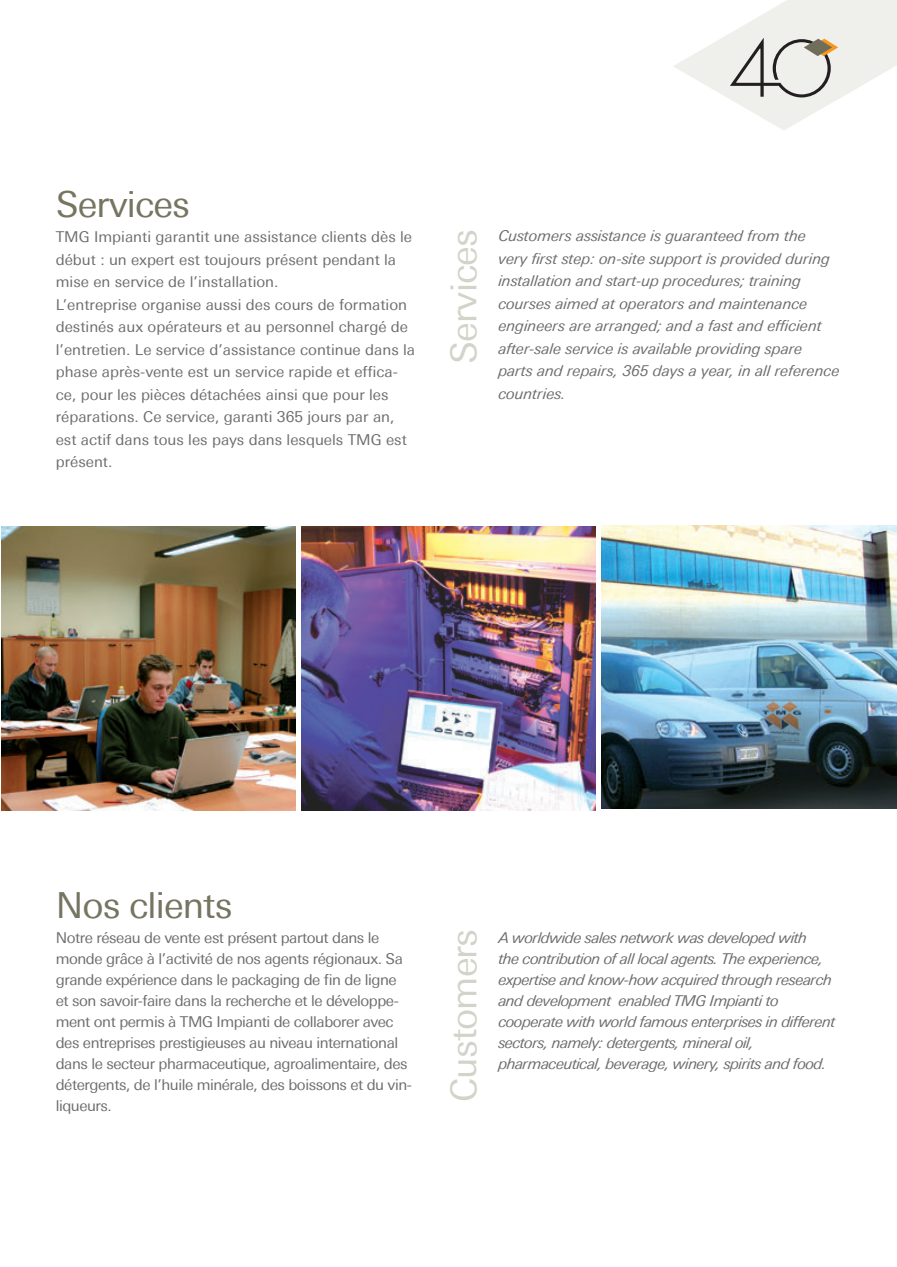
<style>
.page{position:relative;width:897px;height:1267px;background:#fff}
.page>*{position:absolute;margin:0;border:0;box-sizing:border-box;transform-origin:0 0}
.t1{font:36px "Univers Deutsche Bank";letter-spacing:-.025em;color:#767561}
.t2{font:36px "Univers Deutsche Bank";letter-spacing:-.025em;color:#d3d3c9}
.t3{font:15px/22.5px "Univers Deutsche Bank";color:#6c6d70}
.t4{font:15px/21px "Univers Deutsche Bank";letter-spacing:-.03em;color:#6c6d70}
.t5{font:italic 15px/22.5px "Univers Deutsche Bank";color:#6c6d70}
.t6{font:italic 15px/21px "Univers Deutsche Bank";letter-spacing:-.03em;color:#6c6d70}
</style>
<div class="page">
<img style="left:302px;top:526px;width:293px;height:284px">
<img style="left:2px;top:526px;width:293px;height:284px">
<img style="left:601px;top:525px;width:295px;height:283px">
<svg style="left:673px;top:0;width:224px;height:130px"></svg>
<h1 class="t1" style="left:56px;top:184px;width:136px">Services</h1>
<p class="t3" style="left:56px;top:225px;width:361px">TMG Impianti garantit une assistance clients dès le début : un expert est toujours présent pendant la mise en service de l’installation.<br>L’entreprise organise aussi des cours de formation destinés aux opérateurs et au personnel chargé de l’entretien. Le service d’assistance continue dans la phase après-vente est un service rapide et effica&shy;ce, pour les pièces détachées ainsi que pour les réparations. Ce service, garanti 365 jours par an, est actif dans tous les pays dans lesquels TMG est présent.</p>
<h1 class="t2" style="left:443px;top:363px;width:136px;rotate:-90deg">Services</h1>
<p class="t5" style="left:498px;top:224px;width:342px">Customers assistance is guaranteed from the<br>very first step: on-site support is provided during installation and start-up procedures; training courses aimed at operators and maintenance engineers are arranged; and a fast and efficient after-sale service is available providing spare parts and repairs, 365 days a year, in all reference countries.</p>
<h1 class="t1" style="left:56px;top:884px;width:178px">Nos clients</h1>
<p class="t4" style="left:56px;top:926px;width:358px">Notre réseau de vente est présent partout dans le monde grâce à l’activité de nos agents régionaux. Sa grande expérience dans le packaging de fin de ligne et son savoir-faire dans la recherche et le développe&shy;ment ont permis à TMG Impianti de collaborer avec des entreprises prestigieuses au niveau international dans le secteur pharmaceutique, agroalimentaire, des détergents, de l’huile minérale, des boissons et du vin&shy;liqueurs.</p>
<h1 class="t2" style="left:443px;top:1102px;width:175px;rotate:-90deg">Customers</h1>
<p class="t6" style="left:498px;top:926px;width:338px">A worldwide sales network was developed with<br>the contribution of all local agents. The experience, expertise and know-how acquired through research and development enabled TMG Impianti to cooperate with world famous enterprises in different sectors, namely: detergents, mineral oil, pharmaceutical, beverage, winery, spirits and food.</p>
</div>
